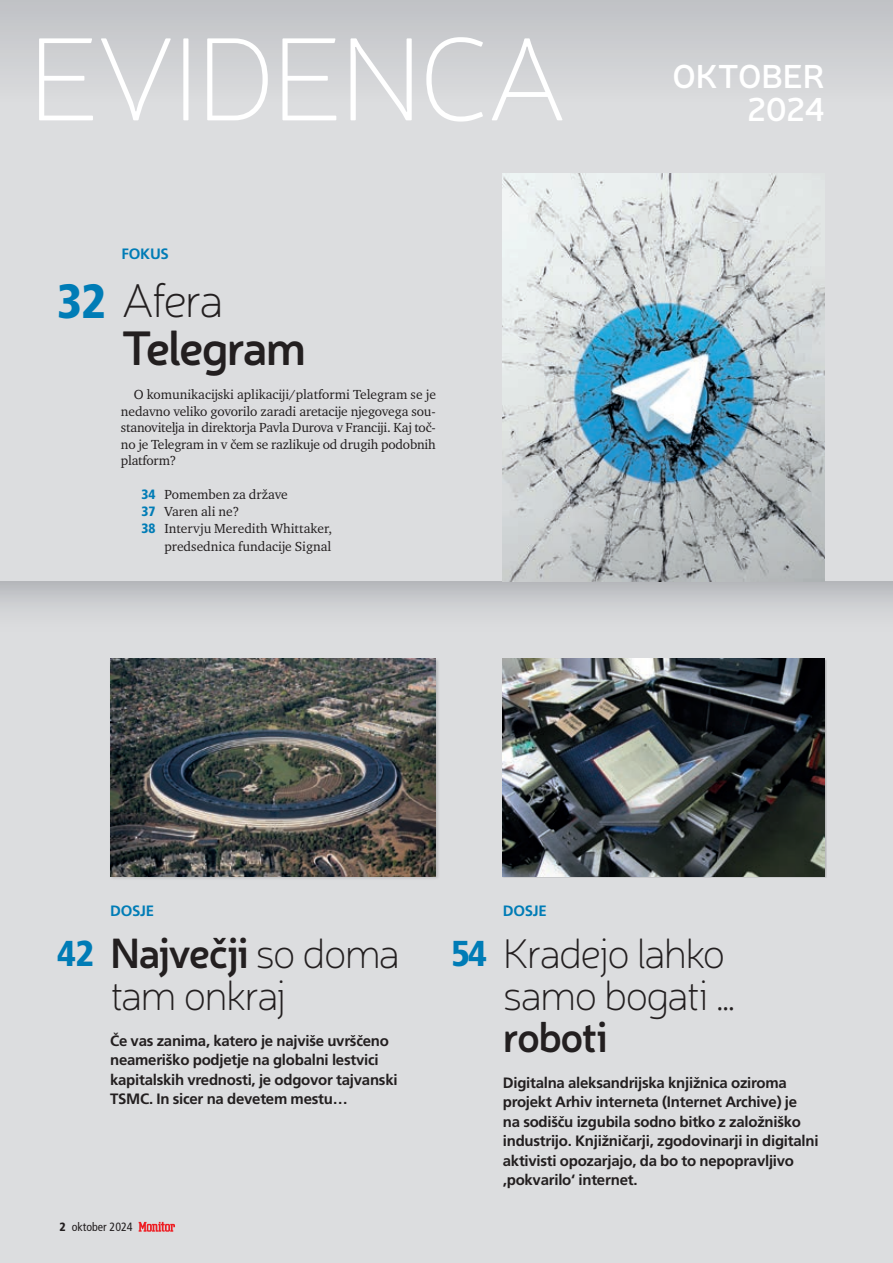
<style>
.page{position:relative;width:893px;height:1263px;background:#dcdddf}
.page>*{position:absolute;margin:0;border:0;box-sizing:border-box;transform-origin:0 0}
.t1{font:100 120px "Neris";letter-spacing:-.03em;color:#fff}
.Naslov_PREIZKUSI{font:600 48px "Neris";letter-spacing:-.045em;color:#231f20}
.Uvod_PREIZKUSI{font:100 48px "Neris";letter-spacing:-.06em;color:#231f20}
.Naslov_PREIZKUSI_mal{font:100 42px/42px "Neris";letter-spacing:-.045em;color:#231f20}
.Uvod_PREIZKUSI-2{font:900 condensed 36px "Frutiger LT Std";color:#007cb6}
.Uvod_PREIZKUSI-3{font:600 33px/33px "Neris";letter-spacing:-.005em;color:#fff;text-align:right}
.Uvod_PREIZKUSI-4{font:700 15px/19.5px "Frutiger LT Std";letter-spacing:-.015em;color:#231f20}
.Uvod_PREIZKUSI-5{font:700 15px "Frutiger LT Std";letter-spacing:-.015em;color:#007cb6}
.Body_TEXT{font:13.5px/16.5px "Charter Itc TEE";letter-spacing:-.015em;color:#231f20;text-align:justify}
.Kazalo_2{font:13.5px/17.2px "Charter Itc TEE";color:#231f20;text-align:right}
.Pagina{font:condensed 12px "Frutiger LT Std";color:#231f20}
.s1{font-family:"Frutiger LT Std";font-weight:900;font-stretch:condensed;color:#007cb6}
.s2{font-weight:600}
.s3{font-weight:900}
</style>
<div class="page">
<svg style="left:139px;top:1222px;width:36px;height:10px"></svg>
<div style="left:0;top:0;width:893px;height:102px;background:linear-gradient(to right,#cdcfd1,#cdcfd1)"></div>
<div style="left:0;top:581px;width:893px;height:59px;background:linear-gradient(to bottom,#bbbcc0,#e3e4e6)"></div>
<img style="left:503px;top:173px;width:322px;height:408px">
<div style="left:109px;top:657px;width:331px;height:223px;background:#231f20;opacity:.2"></div>
<img style="left:111px;top:659px;width:325px;height:217px">
<img style="left:503px;top:659px;width:322px;height:217px">
<p class="t1" style="left:28px;top:6px;width:542px">EVIDENCA</p>
<p class="Uvod_PREIZKUSI-5" style="left:122px;top:245px;width:49px">FOKUS</p>
<p class="Uvod_PREIZKUSI" style="left:57px;top:271px;width:168px"><span class="s1">32</span> Afera</p>
<p class="Naslov_PREIZKUSI" style="left:122px;top:315px;width:186px">Telegram</p>
<p class="Body_TEXT" style="left:121px;top:386px;width:317px;text-indent:13px">O komunikacijski aplikaciji/platformi Telegram se je nedavno veliko govorilo zaradi aretacije njegovega sou&shy;stanovitelja in direktorja Pavla Durova v Franciji. Kaj toč&shy;no je Telegram in v čem se razlikuje od drugih podobnih platform?</p>
<p class="Kazalo_2" style="left:141px;top:486px;width:148px"><span class="s1">34</span> Pomemben za države</p>
<p class="Kazalo_2" style="left:141px;top:503px;width:99px"><span class="s1">37</span> Varen ali ne?</p>
<p class="Kazalo_2" style="left:141px;top:520px;width:192px"><span class="s1">38</span> Intervju Meredith Whittaker, predsednica fundacije Signal</p>
<p class="Uvod_PREIZKUSI-3" style="left:672px;top:58px;width:154px">OKTOBER<br>2024</p>
<p class="Uvod_PREIZKUSI-5" style="left:110px;top:902px;width:45px">DOSJE</p>
<p class="Naslov_PREIZKUSI_mal" style="left:110px;top:931px;width:291px"><span class="s2">Največji</span> so doma tam onkraj</p>
<p class="Uvod_PREIZKUSI-4" style="left:110px;top:1031px;width:289px">Če vas zanima, katero je najviše uvrščeno neameriško podjetje na globalni lestvici kapitalskih vrednosti, je odgovor tajvanski TSMC. In sicer na devetem mestu…</p>
<p class="Uvod_PREIZKUSI-2" style="left:57px;top:932px;width:39px">42</p>
<p class="Uvod_PREIZKUSI-2" style="left:451px;top:932px;width:37px">54</p>
<p class="Pagina" style="left:60px;top:1220px;width:75px"><span class="s3">2</span> oktober 2024</p>
<p class="Uvod_PREIZKUSI-5" style="left:503px;top:902px;width:45px">DOSJE</p>
<p class="Naslov_PREIZKUSI_mal" style="left:503px;top:931px;width:234px">Kradejo lahko samo bogati … <span class="s2">roboti</span></p>
<p class="Uvod_PREIZKUSI-4" style="left:503px;top:1073px;width:317px">Digitalna aleksandrijska knjižnica oziroma projekt Arhiv interneta (Internet Archive) je<br>na sodišču izgubila sodno bitko z založniško industrijo. Knjižničarji, zgodovinarji in digitalni aktivisti opozarjajo, da bo to nepopravljivo ‚pokvarilo‘ internet.</p>
</div>
